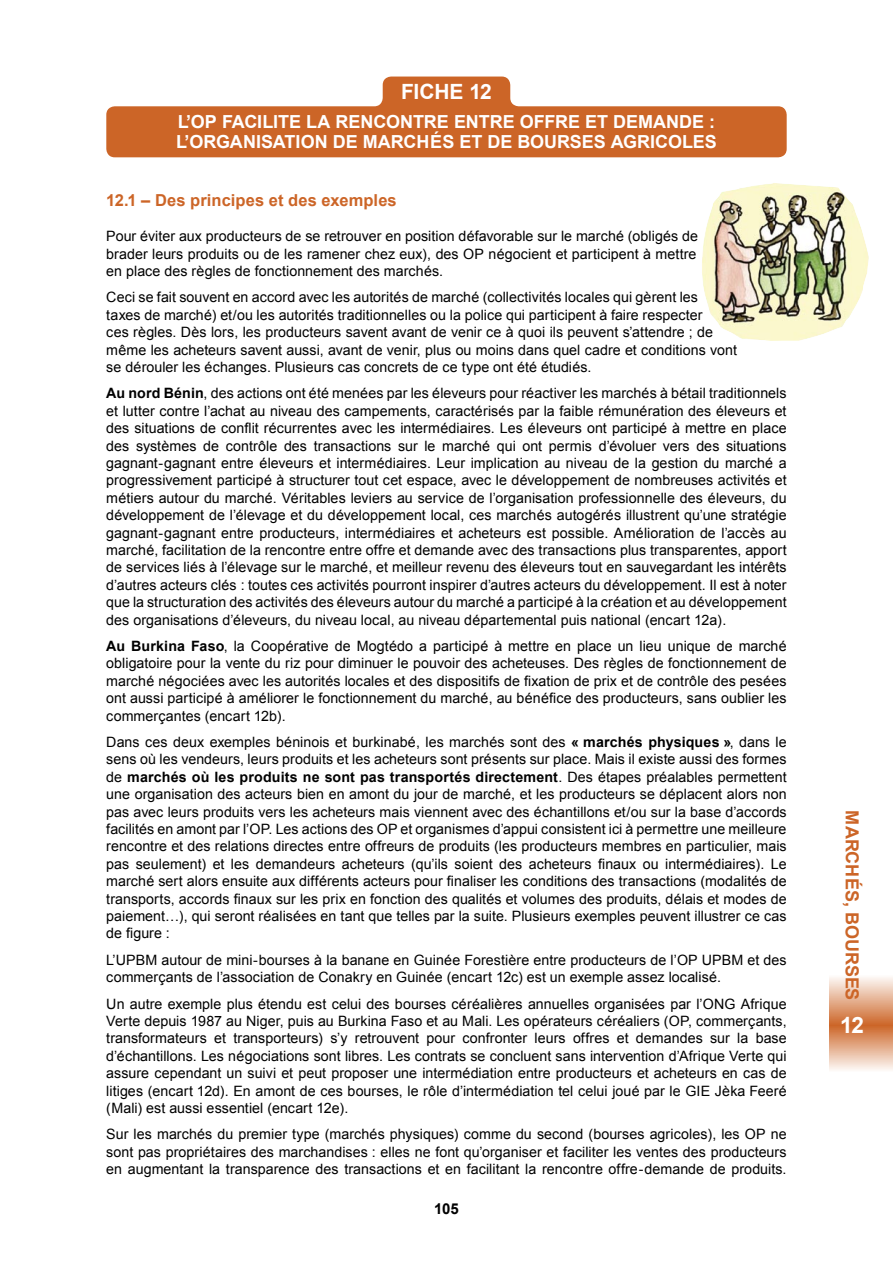
<style>
.page{position:relative;width:893px;height:1263px;background:#fff}
.page>*{position:absolute;margin:0;border:0;box-sizing:border-box;transform-origin:0 0}
.t1{font:700 22.5px "Arial";color:#fff}
.t2{font:700 21px "Arial";letter-spacing:-.01em;color:#fff}
.t3{font:700 18px/20.2px "Arial";color:#fff}
.t4{font:700 18px "Arial";letter-spacing:-.005em;color:#cc6527}
.t5{font:700 16.5px "Arial";letter-spacing:.005em;color:#cc6527}
.t6{font:700 15px "Arial";color:#000}
.t7{font:14.25px/17.4px "Arial";letter-spacing:.005em;color:#000;text-align:justify}
.s1{font-weight:700}
</style>
<div class="page">
<svg style="left:106px;top:77px;width:681px;height:80px;fill:#cc6527"></svg>
<svg style="left:829px;top:977px;width:64px;height:93px"></svg>
<img style="left:702px;top:183px;width:167px;height:158px">
<p class="t2" style="left:401px;top:80px;width:92px">FICHE 12</p>
<p class="t3" style="left:176px;top:111px;width:542px">L’OP FACILITE LA RENCONTRE ENTRE OFFRE ET DEMANDE :<br>L’ORGANISATION DE MARCHÉS ET DE BOURSES AGRICOLES</p>
<p class="t5" style="left:106px;top:191px;width:292px">12.1 – Des principes et des exemples</p>
<p class="t7" style="left:106px;top:227px;width:593px">Pour éviter aux producteurs de se retrouver en position défavorable sur le marché (obligés de brader leurs produits ou de les ramener chez eux), des OP négocient et participent à mettre en place des règles de fonctionnement des marchés.</p>
<p class="t7" style="left:106px;top:289px;width:632px;text-align:left">Ceci se fait souvent en accord avec les autorités de marché (collectivités locales qui gèrent les<br>taxes de marché) et/ou les autorités traditionnelles ou la police qui participent à faire respecter<br>ces règles. Dès lors, les producteurs savent avant de venir ce à quoi ils peuvent s’attendre ; de même les acheteurs savent aussi, avant de venir, plus ou moins dans quel cadre et conditions vont se dérouler les échanges. Plusieurs cas concrets de ce type ont été étudiés.</p>
<p class="t7" style="left:106px;top:385px;width:682px"><span class="s1">Au nord Bénin</span>, des actions ont été menées par les éleveurs pour réactiver les marchés à bétail traditionnels et lutter contre l’achat au niveau des campements, caractérisés par la faible rémunération des éleveurs et des situations de conflit récurrentes avec les intermédiaires. Les éleveurs ont participé à mettre en place des systèmes de contrôle des transactions sur le marché qui ont permis d’évoluer vers des situations gagnant-gagnant entre éleveurs et intermédiaires. Leur implication au niveau de la gestion du marché a progressivement participé à structurer tout cet espace, avec le développement de nombreuses activités et métiers autour du marché. Véritables leviers au service de l’organisation professionnelle des éleveurs, du développement de l’élevage et du développement local, ces marchés autogérés illustrent qu’une stratégie gagnant-gagnant entre producteurs, intermédiaires et acheteurs est possible. Amélioration de l’accès au marché, facilitation de la rencontre entre offre et demande avec des transactions plus transparentes, apport de services liés à l’élevage sur le marché, et meilleur revenu des éleveurs tout en sauvegardant les intérêts d’autres acteurs clés : toutes ces activités pourront inspirer d’autres acteurs du développement. Il est à noter que la structuration des activités des éleveurs autour du marché a participé à la création et au développement des organisations d’éleveurs, du niveau local, au niveau départemental puis national (encart 12a).</p>
<p class="t7" style="left:106px;top:637px;width:682px"><span class="s1">Au Burkina Faso</span>, la Coopérative de Mogtédo a participé à mettre en place un lieu unique de marché obligatoire pour la vente du riz pour diminuer le pouvoir des acheteuses. Des règles de fonctionnement de marché négociées avec les autorités locales et des dispositifs de fixation de prix et de contrôle des pesées ont aussi participé à améliorer le fonctionnement du marché, au bénéfice des producteurs, sans oublier les commerçantes (encart 12b).</p>
<p class="t7" style="left:106px;top:733px;width:682px">Dans ces deux exemples béninois et burkinabé, les marchés sont des <span class="s1">« marchés physiques »</span>, dans le sens où les vendeurs, leurs produits et les acheteurs sont présents sur place. Mais il existe aussi des formes de <span class="s1">marchés où les produits ne sont pas transportés directement</span>. Des étapes préalables permettent une organisation des acteurs bien en amont du jour de marché, et les producteurs se déplacent alors non pas avec leurs produits vers les acheteurs mais viennent avec des échantillons et/ou sur la base d’accords facilités en amont par l’OP. Les actions des OP et organismes d’appui consistent ici à permettre une meilleure rencontre et des relations directes entre offreurs de produits (les producteurs membres en particulier, mais pas seulement) et les demandeurs acheteurs (qu’ils soient des acheteurs finaux ou intermédiaires). Le marché sert alors ensuite aux différents acteurs pour finaliser les conditions des transactions (modalités de transports, accords finaux sur les prix en fonction des qualités et volumes des produits, délais et modes de paiement…), qui seront réalisées en tant que telles par la suite. Plusieurs exemples peuvent illustrer ce cas de figure :</p>
<p class="t7" style="left:106px;top:951px;width:682px">L’UPBM autour de mini-bourses à la banane en Guinée Forestière entre producteurs de l’OP UPBM et des commerçants de l’association de Conakry en Guinée (encart 12c) est un exemple assez localisé.</p>
<p class="t7" style="left:106px;top:995px;width:682px">Un autre exemple plus étendu est celui des bourses céréalières annuelles organisées par l’ONG Afrique Verte depuis 1987 au Niger, puis au Burkina Faso et au Mali. Les opérateurs céréaliers (OP, commerçants, transformateurs et transporteurs) s’y retrouvent pour confronter leurs offres et demandes sur la base d’échantillons. Les négociations sont libres. Les contrats se concluent sans intervention d’Afrique Verte qui assure cependant un suivi et peut proposer une intermédiation entre producteurs et acheteurs en cas de litiges (encart 12d). En amont de ces bourses, le rôle d’intermédiation tel celui joué par le GIE Jèka Feeré (Mali) est aussi essentiel (encart 12e).</p>
<p class="t7" style="left:106px;top:1126px;width:682px">Sur les marchés du premier type (marchés physiques) comme du second (bourses agricoles), les OP ne sont pas propriétaires des marchandises : elles ne font qu’organiser et faciliter les ventes des producteurs en augmentant la transparence des transactions et en facilitant la rencontre offre-demande de produits.</p>
<p class="t6" style="left:434px;top:1201px;width:26px">105</p>
<p class="t4" style="left:862px;top:810px;width:191px;rotate:90deg">MARCHÉS, BOURSES</p>
<p class="t1" style="left:840px;top:1012px;width:25px">12</p>
</div>
